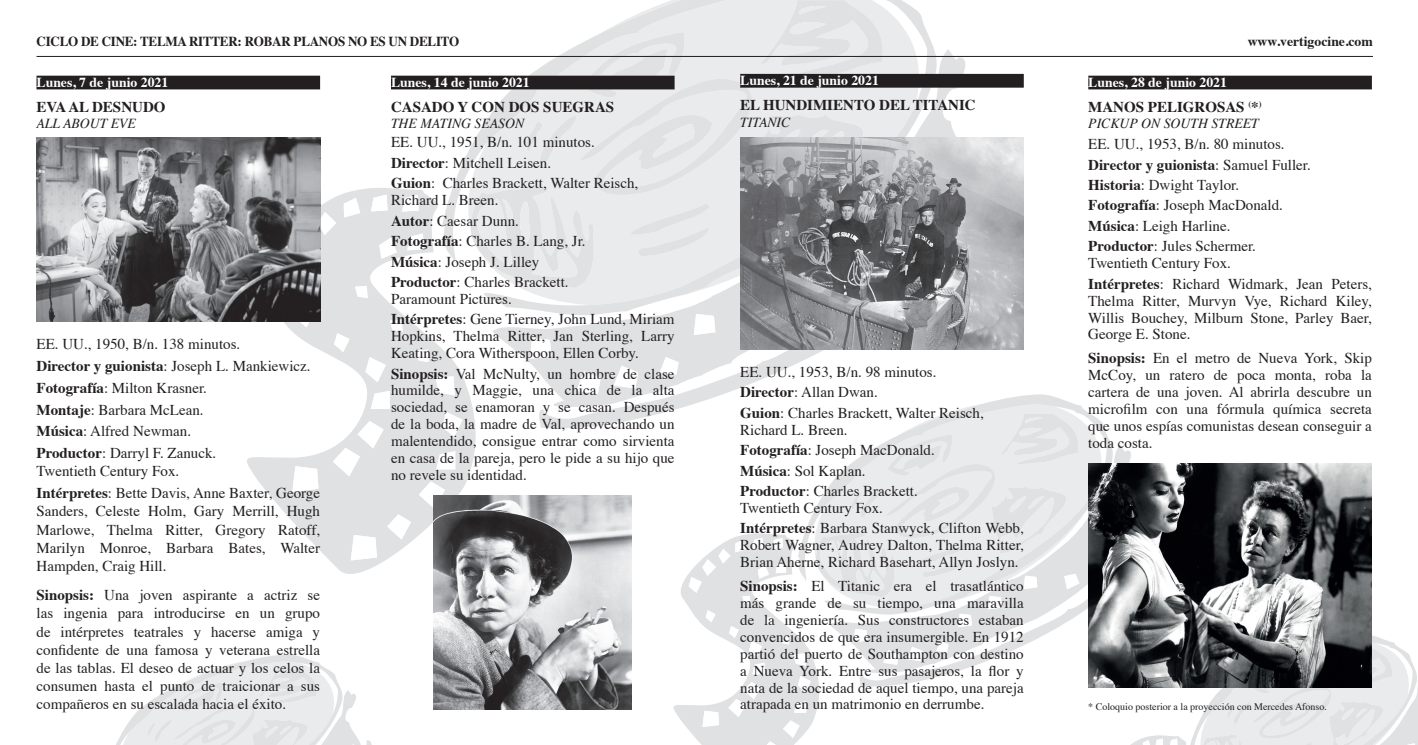
<style>
.page{position:relative;width:1418px;height:745px;background:#fff}
.page>*{position:absolute;margin:0;border:0;box-sizing:border-box;transform-origin:0 0}
.t1{font:15px/16.9px "Times";color:#231f20}
.t2{font:700 15px "Times";color:#231f20}
.t3{font:700 13.75px "Times";color:#fff}
.t4{font:italic 13.75px "Times";color:#231f20}
.t5{font:700 13.75px "Times";letter-spacing:-.02em;color:#231f20;scale:.95 1}
.t6{font:700 13.75px "Times";color:#231f20}
.t7{font:10px "Times";color:#231f20}
.s1{font-weight:700}
</style>
<div class="page">
<svg style="left:116px;top:654px;width:256px;height:91px"></svg>
<svg style="left:1129px;top:634px;width:288px;height:110px"></svg>
<svg style="left:440px;top:0;width:494px;height:188px"></svg>
<svg style="left:492px;top:49px;width:495px;height:319px"></svg>
<svg style="left:535px;top:307px;width:466px;height:121px"></svg>
<svg style="left:242px;top:188px;width:234px;height:385px;fill:#e0e1e3"></svg>
<svg style="left:371px;top:194px;width:16px;height:17px"></svg>
<svg style="left:407px;top:233px;width:17px;height:17px"></svg>
<svg style="left:402px;top:195px;width:17px;height:16px"></svg>
<svg style="left:379px;top:237px;width:18px;height:22px"></svg>
<svg style="left:344px;top:198px;width:16px;height:19px"></svg>
<svg style="left:320px;top:212px;width:16px;height:69px"></svg>
<svg style="left:365px;top:357px;width:21px;height:25px"></svg>
<svg style="left:334px;top:333px;width:15px;height:19px"></svg>
<svg style="left:297px;top:321px;width:16px;height:6px"></svg>
<svg style="left:442px;top:411px;width:20px;height:26px"></svg>
<svg style="left:435px;top:376px;width:19px;height:19px"></svg>
<svg style="left:416px;top:349px;width:12px;height:13px"></svg>
<svg style="left:390px;top:319px;width:12px;height:13px"></svg>
<svg style="left:355px;top:285px;width:12px;height:13px"></svg>
<svg style="left:371px;top:390px;width:19px;height:19px"></svg>
<svg style="left:436px;top:451px;width:19px;height:18px"></svg>
<svg style="left:419px;top:481px;width:26px;height:27px"></svg>
<svg style="left:576px;top:371px;width:24px;height:23px"></svg>
<svg style="left:693px;top:314px;width:22px;height:21px"></svg>
<svg style="left:530px;top:337px;width:21px;height:22px"></svg>
<svg style="left:613px;top:365px;width:25px;height:23px"></svg>
<svg style="left:659px;top:357px;width:19px;height:17px"></svg>
<svg style="left:457px;top:0;width:432px;height:307px"></svg>
<svg style="left:333px;top:421px;width:50px;height:55px"></svg>
<svg style="left:387px;top:514px;width:24px;height:25px"></svg>
<svg style="left:292px;top:466px;width:26px;height:25px"></svg>
<svg style="left:351px;top:534px;width:26px;height:26px"></svg>
<svg style="left:796px;top:394px;width:315px;height:51px"></svg>
<svg style="left:1082px;top:445px;width:49px;height:71px"></svg>
<svg style="left:1082px;top:518px;width:6px;height:94px"></svg>
<svg style="left:670px;top:413px;width:412px;height:331px"></svg>
<hr style="left:36px;top:56px;width:1336px;height:1px;background:#231f20">
<div style="left:36px;top:76px;width:284px;height:13px;background:#231f20"></div>
<div style="left:391px;top:76px;width:283px;height:13px;background:#231f20"></div>
<img style="left:433px;top:495px;width:199px;height:214px">
<div style="left:740px;top:74px;width:283px;height:14px;background:#231f20"></div>
<img style="left:740px;top:138px;width:283px;height:211px">
<div style="left:1088px;top:76px;width:283px;height:13px;background:#231f20"></div>
<img style="left:1088px;top:463px;width:283px;height:224px">
<img style="left:37px;top:138px;width:283px;height:183px">
<p class="t5" style="left:36px;top:28px;width:446px">CICLO DE CINE: TELMA RITTER: ROBAR PLANOS NO ES UN DELITO</p>
<p class="t3" style="left:36px;top:69px;width:133px">Lunes, 7 de junio 2021</p>
<p class="t2" style="left:36px;top:92px;width:130px">EVA AL DESNUDO</p>
<p class="t4" style="left:36px;top:111px;width:101px">ALL ABOUT EVE</p>
<p class="t3" style="left:391px;top:69px;width:140px">Lunes, 14 de junio 2021</p>
<p class="t2" style="left:391px;top:92px;width:225px">CASADO Y CON DOS SUEGRAS</p>
<p class="t4" style="left:391px;top:111px;width:135px">THE MATING SEASON</p>
<p class="t3" style="left:740px;top:67px;width:140px">Lunes, 21 de junio 2021</p>
<p class="t2" style="left:740px;top:90px;width:237px">EL HUNDIMIENTO DEL TITANIC</p>
<p class="t4" style="left:740px;top:109px;width:52px">TITANIC</p>
<p class="t1" style="left:36px;top:332px;width:276px;line-height:21.8px">EE. UU., 1950, B/n. 138 minutos.<br><span class="s1">Director y guionista</span>: Joseph L. Mankiewicz.<br><span class="s1">Fotografía</span>: Milton Krasner.<br><span class="s1">Montaje</span>: Barbara McLean.<br><span class="s1">Música</span>: Alfred Newman.<br><span class="s1">Productor</span>: Darryl F. Zanuck.</p>
<p class="t1" style="left:36px;top:459px;width:285px;line-height:21.8px">Twentieth Century Fox.<br><span class="s1">Intérpretes</span>: Bette Davis, Anne Baxter, George</p>
<p class="t1" style="left:36px;top:500px;width:285px;line-height:18.2px;text-align:justify">Sanders, Celeste Holm, Gary Merrill, Hugh Marlowe, Thelma Ritter, Gregory Ratoff, Marilyn Monroe, Barbara Bates, Walter Hampden, Craig Hill.</p>
<p class="t1" style="left:36px;top:584px;width:285px;line-height:18.2px;text-align:justify"><span class="s1">Sinopsis:</span> Una joven aspirante a actriz se las ingenia para introducirse en un grupo de intérpretes teatrales y hacerse amiga y confidente de una famosa y veterana estrella de las tablas. El deseo de actuar y los celos la consumen hasta el punto de traicionar a sus compañeros en su escalada hacia el éxito.</p>
<p class="t1" style="left:391px;top:131px;width:249px;line-height:20.4px">EE. UU., 1951, B/n. 101 minutos.<br><span class="s1">Director</span>: Mitchell Leisen.<br><span class="s1">Guion</span>: Charles Brackett, Walter Reisch,</p>
<p class="t1" style="left:391px;top:188px;width:196px;line-height:20.4px">Richard L. Breen.<br><span class="s1">Autor</span>: Caesar Dunn.<br><span class="s1">Fotografía</span>: Charles B. Lang, Jr.<br><span class="s1">Música</span>: Joseph J. Lilley<br><span class="s1">Productor</span>: Charles Brackett.</p>
<p class="t1" style="left:391px;top:287px;width:285px;line-height:20.4px">Paramount Pictures.<br><span class="s1">Intérpretes</span>: Gene Tierney, John Lund, Miriam</p>
<p class="t1" style="left:391px;top:326px;width:285px">Hopkins, Thelma Ritter, Jan Sterling, Larry<br>Keating, Cora Witherspoon, Ellen Corby.</p>
<p class="t1" style="left:391px;top:363px;width:285px;text-align:justify"><span class="s1">Sinopsis:</span> Val McNulty, un hombre de clase humilde, y Maggie, una chica de la alta sociedad, se enamoran y se casan. Después de la boda, la madre de Val, aprovechando un malentendido, consigue entrar como sirvienta en casa de la pareja, pero le pide a su hijo que no revele su identidad.</p>
<p class="t1" style="left:740px;top:360px;width:245px;line-height:20.4px">EE. UU., 1953, B/n. 98 minutos.<br><span class="s1">Director</span>: Allan Dwan.<br><span class="s1">Guion</span>: Charles Brackett, Walter Reisch,</p>
<p class="t1" style="left:740px;top:418px;width:196px;line-height:20.4px">Richard L. Breen.<br><span class="s1">Fotografía</span>: Joseph MacDonald.<br><span class="s1">Música</span>: Sol Kaplan.<br><span class="s1">Productor</span>: Charles Brackett.</p>
<p class="t1" style="left:740px;top:496px;width:285px;line-height:20.4px">Twentieth Century Fox.<br><span class="s1">Intérpretes</span>: Barbara Stanwyck, Clifton Webb,</p>
<p class="t1" style="left:740px;top:535px;width:285px">Robert Wagner, Audrey Dalton, Thelma Ritter,<br>Brian Aherne, Richard Basehart, Allyn Joslyn.</p>
<p class="t1" style="left:740px;top:576px;width:285px;text-align:justify"><span class="s1">Sinopsis:</span> El Titanic era el trasatlántico más grande de su tiempo, una maravilla de la ingeniería. Sus constructores estaban convencidos de que era insumergible. En 1912 partió del puerto de Southampton con destino a Nueva York. Entre sus pasajeros, la flor y nata de la sociedad de aquel tiempo, una pareja atrapada en un matrimonio en derrumbe.</p>
<p class="t3" style="left:1088px;top:69px;width:140px">Lunes, 28 de junio 2021</p>
<p class="t6" style="left:1247px;top:28px;width:127px">www.vertigocine.com</p>
<p class="t2" style="left:1088px;top:92px;width:175px">MANOS PELIGROSAS <sup>(</sup>*<sup>)</sup></p>
<p class="t4" style="left:1088px;top:111px;width:172px">PICKUP ON SOUTH STREET</p>
<p class="t1" style="left:1088px;top:132px;width:224px;line-height:20.4px">EE. UU., 1953, B/n. 80 minutos.<br><span class="s1">Director y guionista</span>: Samuel Fuller.<br><span class="s1">Historia</span>: Dwight Taylor.<br><span class="s1">Fotografía</span>: Joseph MacDonald.<br><span class="s1">Música</span>: Leigh Harline.<br><span class="s1">Productor</span>: Jules Schermer.</p>
<p class="t1" style="left:1088px;top:251px;width:285px;line-height:20.4px">Twentieth Century Fox.<br><span class="s1">Intérpretes</span>: Richard Widmark, Jean Peters,</p>
<p class="t1" style="left:1088px;top:290px;width:285px;text-align:justify">Thelma Ritter, Murvyn Vye, Richard Kiley, Willis Bouchey, Milburn Stone, Parley Baer, George E. Stone.</p>
<p class="t1" style="left:1088px;top:348px;width:285px;text-align:justify"><span class="s1">Sinopsis:</span> En el metro de Nueva York, Skip McCoy, un ratero de poca monta, roba la cartera de una joven. Al abrirla descubre un microfilm con una fórmula química secreta que unos espías comunistas desean conseguir a toda costa.</p>
<p class="t7" style="left:1088px;top:696px;width:240px">* Coloquio posterior a la proyección con Mercedes Afonso.</p>
</div>
